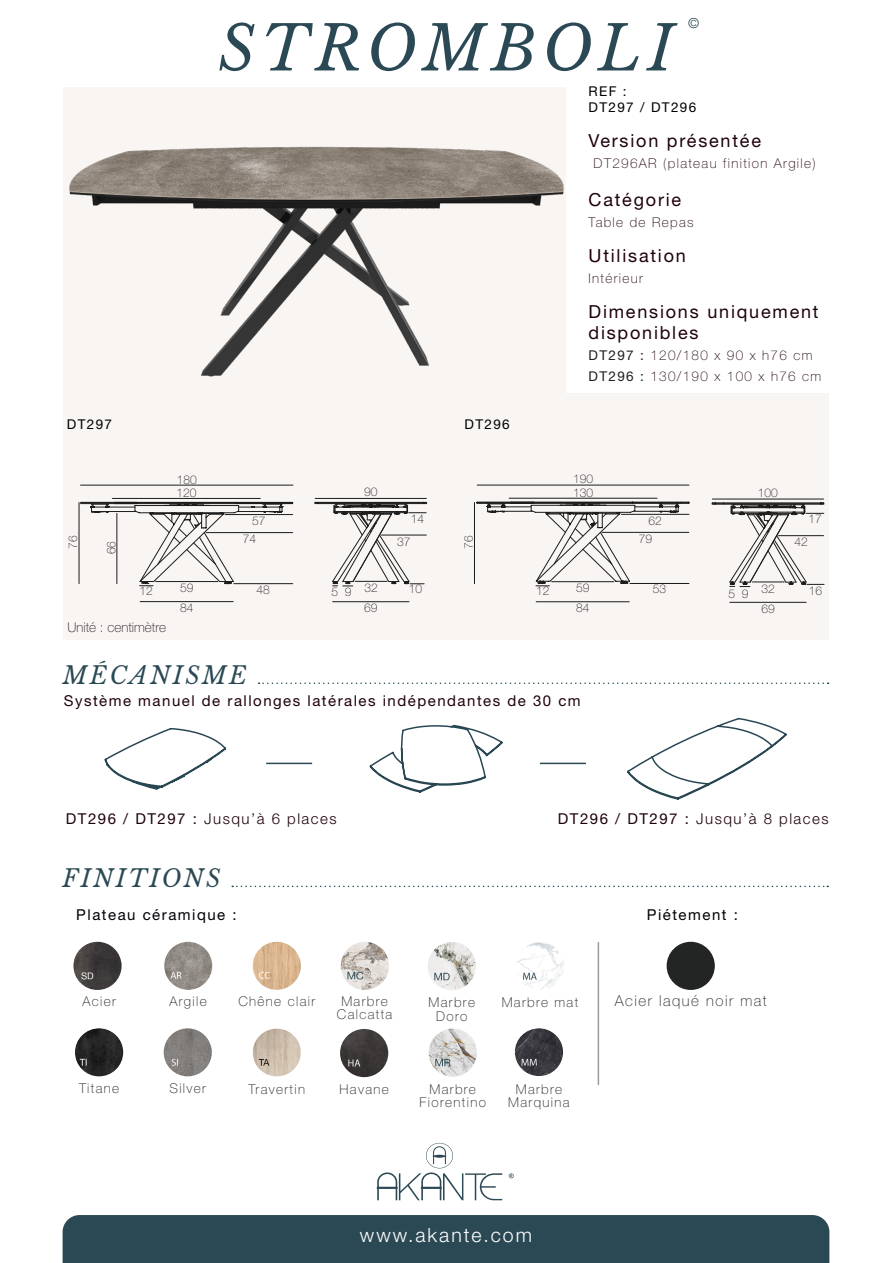
<style>
.page{position:relative;width:893px;height:1263px;background:#fff}
.page>*{position:absolute;margin:0;border:0;box-sizing:border-box;transform-origin:0 0}
.t1{font:italic 61.5px "Libre Baskerville";letter-spacing:.095em;color:#2b4954}
.t2{font:italic 24px "Libre Baskerville";letter-spacing:.1em;color:#2b4954}
.t3{font:300 19.5px "Helvetica Neue LT Std";letter-spacing:.1em;color:#fff}
.t4{font:18px/21px "Helvetica Neue LT Std";letter-spacing:.1em;color:#1f0209}
.t5{font:15px "Helvetica Neue LT Std";letter-spacing:.1em;color:#1f0209}
.t6{font:300 15px "Helvetica Neue LT Std";letter-spacing:.1em;color:#1f0209}
.t7{font:100 15px "Helvetica Neue LT Std";letter-spacing:.1em;color:#231f20}
.t8{font:15px "Helvetica Neue LT Std";letter-spacing:.1em;color:#000106}
.t9{font:15px "Helvetica Neue LT Std";letter-spacing:.1em;color:#000001}
.t10{font:300 13.95px "Helvetica Neue LT Std";color:#2b4954}
.t11{font:100 13.5px "Helvetica Neue LT Std";letter-spacing:.1em;color:#231f20}
.t12{font:100 13.5px "Helvetica Neue LT Std";letter-spacing:.1em;color:#1f0209}
.t13{font:13.5px "Helvetica Neue LT Std";letter-spacing:.1em;color:#000001}
.t14{font:100 13.5px "Helvetica Neue LT Std";color:#231f20}
.t15{font:100 12px "Helvetica Neue LT Std";color:#231f20}
.s1{font-weight:400;color:#231f20}
.s2{font-weight:400}
</style>
<div class="page">
<div style="left:63px;top:1215px;width:766px;height:48px;background:#2b4954"></div>
<div style="left:64px;top:393px;width:765px;height:246px;background:#f8f5f3"></div>
<svg style="left:377px;top:1143px;width:125px;height:57px"></svg>
<svg style="left:509px;top:1173px;width:5px;height:5px"></svg>
<hr style="left:315px;top:498px;width:111px;height:1px;background:#1c1c1c">
<hr style="left:333px;top:601px;width:76px;height:1px;background:#1c1c1c">
<hr style="left:79px;top:502px;width:1px;height:82px;background:#1c1c1c">
<hr style="left:140px;top:601px;width:93px;height:1px;background:#1c1c1c">
<hr style="left:112px;top:498px;width:148px;height:1px;background:#1c1c1c">
<svg style="left:314px;top:501px;width:113px;height:85px"></svg>
<svg style="left:80px;top:501px;width:213px;height:85px"></svg>
<hr style="left:477px;top:485px;width:212px;height:1px;background:#1c1c1c">
<hr style="left:80px;top:485px;width:213px;height:1px;background:#1c1c1c">
<hr style="left:509px;top:498px;width:148px;height:1px;background:#1c1c1c">
<hr style="left:712px;top:499px;width:111px;height:1px;background:#1c1c1c">
<hr style="left:730px;top:602px;width:76px;height:1px;background:#1c1c1c">
<svg style="left:711px;top:502px;width:113px;height:85px"></svg>
<hr style="left:474px;top:502px;width:1px;height:82px;background:#1c1c1c">
<hr style="left:536px;top:601px;width:93px;height:1px;background:#1c1c1c">
<svg style="left:476px;top:501px;width:214px;height:85px"></svg>
<svg style="left:232px;top:886px;width:596px;height:1px"></svg>
<img style="left:75px;top:1028px;width:48px;height:48px;border-radius:24px">
<img style="left:164px;top:1028px;width:48px;height:48px;border-radius:24px">
<img style="left:164px;top:942px;width:48px;height:48px;border-radius:24px">
<img style="left:253px;top:942px;width:48px;height:48px;border-radius:24px">
<img style="left:341px;top:942px;width:48px;height:48px;border-radius:24px">
<img style="left:429px;top:1028px;width:48px;height:49px;border-radius:24px">
<img style="left:516px;top:942px;width:48px;height:48px;border-radius:24px">
<img style="left:428px;top:942px;width:48px;height:48px;border-radius:24px">
<hr style="left:598px;top:942px;width:1px;height:143px;background:#9a9c9d">
<div style="left:667px;top:942px;width:48px;height:48px;background:#232424;border-radius:24px"></div>
<svg style="left:259px;top:682px;width:570px;height:2px"></svg>
<img style="left:64px;top:87px;width:502px;height:306px">
<img style="left:73px;top:942px;width:49px;height:48px;border-radius:24px">
<img style="left:515px;top:1028px;width:48px;height:48px;border-radius:24px">
<img style="left:253px;top:1028px;width:48px;height:48px">
<svg style="left:104px;top:717px;width:683px;height:83px"></svg>
<hr style="left:540px;top:763px;width:46px;height:1px;background:#2b4954">
<img style="left:340px;top:1029px;width:48px;height:48px;border-radius:24px">
<p class="t1" style="left:218px;top:11px;width:457px">STROMBOLI</p>
<p class="t10" style="left:688px;top:14px;width:13px">©</p>
<p class="t13" style="left:588px;top:83px;width:40px">REF :</p>
<p class="t13" style="left:588px;top:99px;width:109px">DT297 / DT296</p>
<p class="t4" style="left:588px;top:130px;width:174px">Version présentée</p>
<p class="t12" style="left:594px;top:155px;width:224px">DT296AR (plateau finition Argile)</p>
<p class="t4" style="left:588px;top:189px;width:94px">Catégorie</p>
<p class="t12" style="left:588px;top:214px;width:107px">Table de Repas</p>
<p class="t4" style="left:588px;top:245px;width:99px">Utilisation</p>
<p class="t12" style="left:588px;top:270px;width:56px">Intérieur</p>
<p class="t4" style="left:588px;top:301px;width:232px">Dimensions uniquement disponibles</p>
<p class="t12" style="left:588px;top:347px;width:225px"><span class="s1">DT297 :</span> 120/180 x 90 x h76 cm</p>
<p class="t12" style="left:588px;top:368px;width:234px"><span class="s1">DT296 :</span> 130/190 x 100 x h76 cm</p>
<p class="t13" style="left:67px;top:416px;width:47px">DT297</p>
<p class="t13" style="left:465px;top:416px;width:47px">DT296</p>
<p class="t15" style="left:177px;top:473px;width:22px">180</p>
<p class="t15" style="left:176px;top:486px;width:22px">120</p>
<p class="t15" style="left:364px;top:485px;width:15px">90</p>
<p class="t15" style="left:573px;top:472px;width:22px">190</p>
<p class="t15" style="left:573px;top:486px;width:22px">130</p>
<p class="t15" style="left:758px;top:486px;width:22px">100</p>
<p class="t15" style="left:66px;top:549px;width:15px;rotate:-90deg">76</p>
<p class="t15" style="left:104px;top:554px;width:15px;rotate:-90deg">66</p>
<p class="t15" style="left:252px;top:514px;width:15px">57</p>
<p class="t15" style="left:243px;top:532px;width:15px">74</p>
<p class="t15" style="left:411px;top:512px;width:15px">14</p>
<p class="t15" style="left:397px;top:534px;width:15px">37</p>
<p class="t15" style="left:462px;top:549px;width:15px;rotate:-90deg">76</p>
<p class="t15" style="left:648px;top:514px;width:15px">62</p>
<p class="t15" style="left:639px;top:532px;width:15px">79</p>
<p class="t15" style="left:808px;top:512px;width:15px">17</p>
<p class="t15" style="left:794px;top:535px;width:15px">42</p>
<p class="t15" style="left:140px;top:584px;width:15px">12</p>
<p class="t15" style="left:180px;top:581px;width:15px">59</p>
<p class="t15" style="left:180px;top:601px;width:15px">84</p>
<p class="t15" style="left:257px;top:583px;width:15px">48</p>
<p class="t15" style="left:331px;top:585px;width:8px">5</p>
<p class="t15" style="left:345px;top:585px;width:8px">9</p>
<p class="t15" style="left:364px;top:581px;width:15px">32</p>
<p class="t15" style="left:364px;top:601px;width:15px">69</p>
<p class="t15" style="left:409px;top:582px;width:15px">10</p>
<p class="t15" style="left:536px;top:584px;width:15px">12</p>
<p class="t15" style="left:576px;top:581px;width:15px">59</p>
<p class="t15" style="left:576px;top:601px;width:15px">84</p>
<p class="t15" style="left:653px;top:582px;width:15px">53</p>
<p class="t15" style="left:729px;top:586px;width:8px">5</p>
<p class="t15" style="left:742px;top:586px;width:8px">9</p>
<p class="t15" style="left:762px;top:582px;width:15px">32</p>
<p class="t15" style="left:761px;top:602px;width:15px">69</p>
<p class="t15" style="left:809px;top:584px;width:15px">16</p>
<p class="t14" style="left:67px;top:620px;width:100px">Unité : centimètre</p>
<p class="t2" style="left:63px;top:661px;width:185px">MÉCANISME</p>
<p class="t5" style="left:64px;top:691px;width:518px">Système manuel de rallonges latérales indépendantes de 30 cm</p>
<p class="t6" style="left:66px;top:809px;width:272px"><span class="s2">DT296 / DT297 :</span> Jusqu’à 6 places</p>
<p class="t6" style="left:558px;top:809px;width:272px"><span class="s2">DT296 / DT297 :</span> Jusqu’à 8 places</p>
<p class="t2" style="left:63px;top:864px;width:159px">FINITIONS</p>
<p class="t8" style="left:76px;top:905px;width:162px">Plateau céramique :</p>
<p class="t9" style="left:647px;top:905px;width:93px">Piétement :</p>
<p class="t11" style="left:82px;top:993px;width:35px">Acier</p>
<p class="t11" style="left:169px;top:993px;width:39px">Argile</p>
<p class="t11" style="left:238px;top:993px;width:78px">Chêne clair</p>
<p class="t11" style="left:341px;top:993px;width:48px">Marbre</p>
<p class="t11" style="left:337px;top:1007px;width:57px">Calcatta</p>
<p class="t11" style="left:429px;top:995px;width:48px">Marbre</p>
<p class="t11" style="left:502px;top:995px;width:78px">Marbre mat</p>
<p class="t11" style="left:436px;top:1008px;width:33px">Doro</p>
<p class="t7" style="left:615px;top:992px;width:153px">Acier laqué noir mat</p>
<p class="t11" style="left:79px;top:1081px;width:42px">Titane</p>
<p class="t11" style="left:169px;top:1081px;width:38px">Silver</p>
<p class="t11" style="left:248px;top:1081px;width:58px">Travertin</p>
<p class="t11" style="left:339px;top:1081px;width:51px">Havane</p>
<p class="t11" style="left:429px;top:1081px;width:48px">Marbre</p>
<p class="t11" style="left:420px;top:1094px;width:68px">Fiorentino</p>
<p class="t11" style="left:516px;top:1081px;width:48px">Marbre</p>
<p class="t11" style="left:508px;top:1094px;width:63px">Marquina</p>
<p class="t3" style="left:360px;top:1223px;width:174px">www.akante.com</p>
</div>
